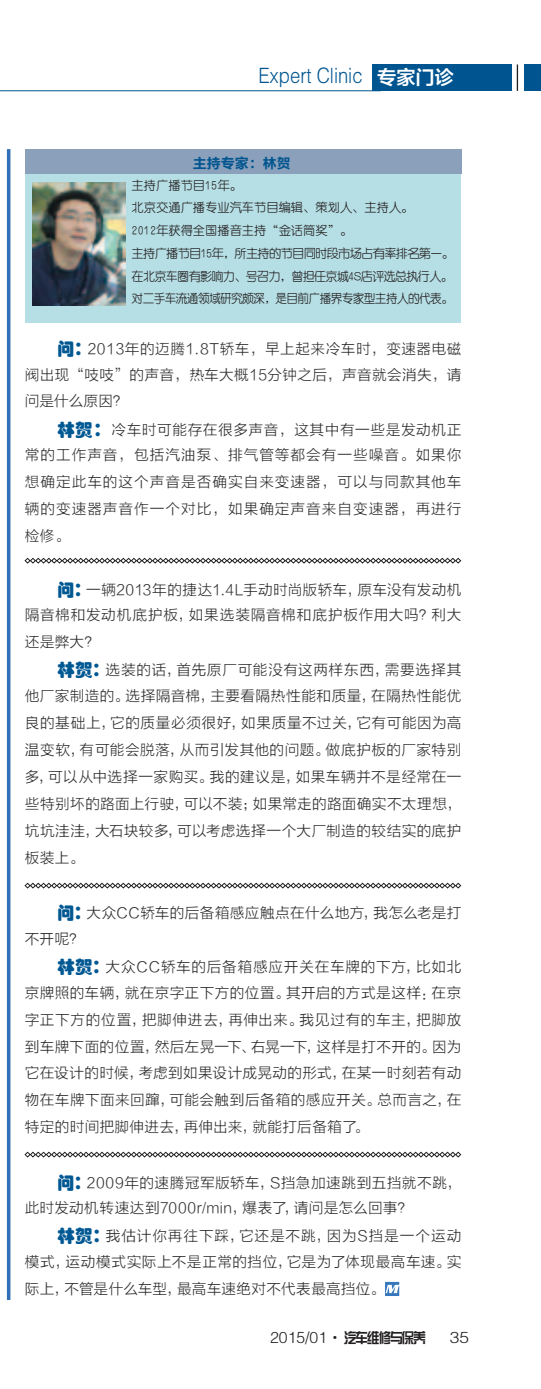
<style>
.page{position:relative;width:541px;height:1389px;background:#fff}
.page>*{position:absolute;margin:0;border:0;box-sizing:border-box;transform-origin:0 0}
.t1{font:21.18px "FZZDXJW GB1 0";color:#005590;scale:.87 1}
.t2{font:15.75px "FZZDXJW GB1 0";color:#232021}
.t3{font:15.75px "FZZDXJW GB1 0";color:#232021;scale:1.1 1}
.t4{font:14.7px/26.8px "FZLTXHK";letter-spacing:.025em;color:#333233;text-align:justify}
.t5{font:14px "FZLTCHK GBK1 0";color:#005590}
.t6{font:12.25px/22.8px "H Ye 2 gj";letter-spacing:-.05em;color:#232021}
.s1{font-family:"FZLTZCHK GBK1 0";font-size:19.25px;color:#fff}
.s2{font-family:"ST Hupo";font-size:17.5px;color:#005893}
.s3{font-family:"H Yk 1 gj";font-size:14.35px}
</style>
<div class="page">
<div style="left:372px;top:64px;width:139px;height:27px;background:#005590"></div>
<div style="left:525px;top:64px;width:16px;height:27px;background:#005590"></div>
<hr style="left:0;top:90px;width:381px;height:1px;background:#005590">
<hr style="left:516px;top:64px;width:2px;height:27px;background:#232021">
<svg style="left:385px;top:1282px;width:14px;height:14px"></svg>
<div style="left:25px;top:149px;width:435px;height:174px;background:#b6dfe5"></div>
<div style="left:25px;top:149px;width:436px;height:25px;background:#8ba0ba"></div>
<img style="left:32px;top:182px;width:93px;height:124px">
<svg style="left:24px;top:1152px;width:437px;height:6px"></svg>
<svg style="left:24px;top:883px;width:437px;height:6px"></svg>
<svg style="left:24px;top:558px;width:437px;height:6px"></svg>
<hr style="left:7px;top:149px;width:3px;height:1151px;background:#316eb7">
<h1 class="t1" style="left:258px;top:64px;width:226px">Expert Clinic <span class="s1">专家门诊</span></h1>
<p class="t5" style="left:193px;top:155px;width:99px">主持专家：林贺</p>
<p class="t6" style="left:132px;top:174px;width:324px">主持广播节目15年。<br>北京交通广播专业汽车节目编辑、策划人、主持人。<br>2012年获得全国播音主持“金话筒奖”。<br>主持广播节目15年，所主持的节目同时段市场占有率排名第一。在北京车圈有影响力、号召力，曾担任京城4S店评选总执行人。对二手车流通领域研究颇深，是目前广播界专家型主持人的代表。</p>
<p class="t4" style="left:25px;top:336px;width:438px;line-height:26.2px;text-indent:32px"><span class="s2">问：</span>2013年的迈腾1.8T轿车，早上起来冷车时，变速器电磁阀出现“吱吱”的声音，热车大概15分钟之后，声音就会消失，请问是什么原因？</p>
<p class="t4" style="left:25px;top:417px;width:438px;text-indent:32px"><span class="s2">林贺：</span>冷车时可能存在很多声音，这其中有一些是发动机正常的工作声音，包括汽油泵、排气管等都会有一些噪音。如果你想确定此车的这个声音是否确实自来变速器，可以与同款其他车辆的变速器声音作一个对比，如果确定声音来自变速器，再进行检修。</p>
<p class="t4" style="left:25px;top:577px;width:438px;line-height:26.2px;text-indent:32px"><span class="s2">问：</span>一辆2013年的捷达1.4L手动时尚版轿车，原车没有发动机隔音棉和发动机底护板，如果选装隔音棉和底护板作用大吗？利大还是弊大？</p>
<p class="t4" style="left:25px;top:657px;width:438px;text-indent:32px"><span class="s2">林贺：</span>选装的话，首先原厂可能没有这两样东西，需要选择其他厂家制造的。选择隔音棉，主要看隔热性能和质量，在隔热性能优良的基础上，它的质量必须很好，如果质量不过关，它有可能因为高温变软，有可能会脱落，从而引发其他的问题。做底护板的厂家特别多，可以从中选择一家购买。我的建议是，如果车辆并不是经常在一些特别坏的路面上行驶，可以不装；如果常走的路面确实不太理想，坑坑洼洼，大石块较多，可以考虑选择一个大厂制造的较结实的底护板装上。</p>
<p class="t4" style="left:25px;top:900px;width:438px;line-height:25.7px;text-indent:32px"><span class="s2">问：</span>大众CC轿车的后备箱感应触点在什么地方，我怎么老是打不开呢？</p>
<p class="t4" style="left:25px;top:954px;width:438px;text-indent:32px"><span class="s2">林贺：</span>大众CC轿车的后备箱感应开关在车牌的下方，比如北京牌照的车辆，就在京字正下方的位置。其开启的方式是这样：在京字正下方的位置，把脚伸进去，再伸出来。我见过有的车主，把脚放到车牌下面的位置，然后左晃一下、右晃一下，这样是打不开的。因为它在设计的时候，考虑到如果设计成晃动的形式，在某一时刻若有动物在车牌下面来回蹿，可能会触到后备箱的感应开关。总而言之，在特定的时间把脚伸进去，再伸出来，就能打后备箱了。</p>
<p class="t4" style="left:25px;top:1170px;width:438px;line-height:25.7px;text-indent:32px"><span class="s2">问：</span>2009年的速腾冠军版轿车，S挡急加速跳到五挡就不跳，此时发动机转速达到7000r/min，爆表了，请问是怎么回事？</p>
<p class="t4" style="left:25px;top:1223px;width:438px;line-height:26.2px;text-indent:32px"><span class="s2">林贺：</span>我估计你再往下踩，它还是不跳，因为S挡是一个运动模式，运动模式实际上不是正常的挡位，它是为了体现最高车速。实际上，不管是什么车型，最高车速绝对不代表最高挡位。</p>
<p class="t2" style="left:270px;top:1329px;width:157px">2015/01·<span class="s3">汽车维修与保养</span></p>
<p class="t3" style="left:450px;top:1329px;width:19px">35</p>
</div>
